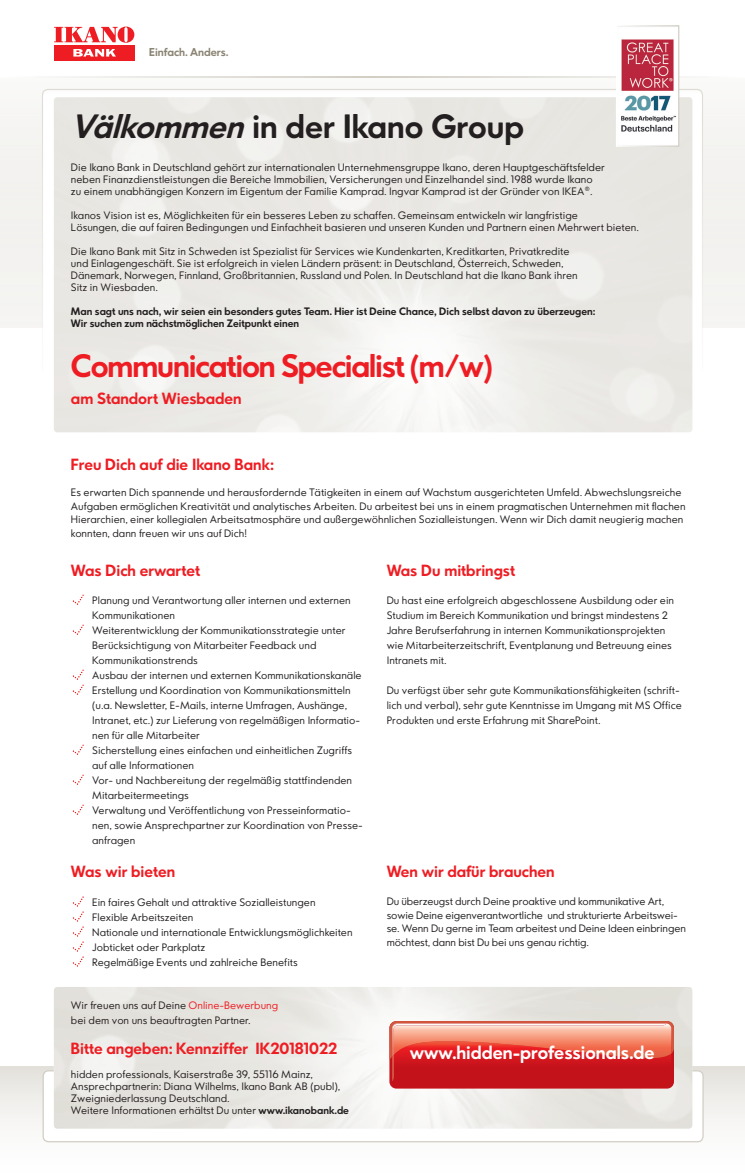
<style>
.page{position:relative;width:745px;height:1173px;background:#fff}
.page>*{position:absolute;margin:0;border:0;box-sizing:border-box;transform-origin:0 0}
.t1{font:700 31.25px "Ikano Sans";color:#231f20}
.t2{font:700 30px "Ikano Sans";letter-spacing:-.04em;color:#ee1d23}
.t3{font:700 17.5px "Ikano Sans";color:#fff}
.t4{font:700 15px "Ikano Sans";color:#ee1d23}
.t5{font:700 10.62px "Ikano Sans";color:#8b8474}
.t6{font:300 10px/15px "Ikano Sans";color:#231f20}
.t7{font:700 10px/12px "Ikano Sans";color:#231f20}
.s1{font-style:italic}
.s2{color:#ee1d23}
.s3{font-weight:700}
</style>
<div class="page">
<div style="left:54px;top:45px;width:80px;height:16px;background:#ee1d23"></div>
<svg style="left:73px;top:49px;width:43px;height:8px"></svg>
<svg style="left:54px;top:27px;width:80px;height:16px"></svg>
<div style="left:0;top:1067px;width:744px;height:106px;background:linear-gradient(to bottom,#e6e4de,#fff)"></div>
<div style="left:0;top:76px;width:744px;height:252px;background:#f5f4f2"></div>
<svg style="left:0;top:76px;width:744px;height:1px"></svg>
<svg style="left:43px;top:93px;width:658px;height:301px;fill:#eae7e4"></svg>
<div style="left:43px;top:1071px;width:659px;height:71px;background:#fff;border-radius:5px"></div>
<div style="left:43px;top:1070px;width:660px;height:72px;border:1px solid #d2cec4;border-radius:5px"></div>
<img style="left:54px;top:987px;width:638px;height:142px">
<div style="left:389px;top:1021px;width:284px;height:67px;background:#c4121a;border-radius:7px"></div>
<svg style="left:389px;top:1021px;width:284px;height:65px"></svg>
<img style="left:617px;top:39px;width:60px;height:93px">
<div style="left:615px;top:25px;width:64px;height:122px;border:1px solid #fff"></div>
<svg style="left:73px;top:594px;width:11px;height:11px"></svg>
<svg style="left:73px;top:624px;width:11px;height:11px"></svg>
<svg style="left:73px;top:669px;width:11px;height:26px"></svg>
<svg style="left:73px;top:744px;width:11px;height:11px"></svg>
<svg style="left:73px;top:774px;width:11px;height:11px"></svg>
<svg style="left:73px;top:804px;width:11px;height:11px"></svg>
<svg style="left:73px;top:896px;width:11px;height:71px"></svg>
<p class="t5" style="left:149px;top:45px;width:81px">Einfach. Anders.</p>
<h1 class="t1" style="left:71px;top:106px;width:454px"><span class="s1">Välkommen</span>in der Ikano Group</h1>
<p class="t6" style="left:71px;top:162px;width:535px;line-height:12px">Die Ikano Bank in Deutschland gehört zur internationalen Unternehmensgruppe Ikano, deren Hauptgeschäftsfelder neben Finanzdienstleistungen die Bereiche Immobilien, Versicherungen und Einzelhandel sind. 1988 wurde Ikano zu einem unabhängigen Konzern im Eigentum der Familie Kamprad. Ingvar Kamprad ist der Gründer von IKEA®.</p>
<p class="t6" style="left:71px;top:210px;width:569px;line-height:12px">Ikanos Vision ist es, Möglichkeiten für ein besseres Leben zu schaffen. Gemeinsam entwickeln wir langfristige<br>Lösungen, die auf fairen Bedingungen und Einfachheit basieren und unseren Kunden und Partnern einen Mehrwert bieten.</p>
<p class="t6" style="left:71px;top:246px;width:508px;line-height:12px">Die Ikano Bank mit Sitz in Schweden ist Spezialist für Services wie Kundenkarten, Kreditkarten, Privatkredite und Einlagengeschäft. Sie ist erfolgreich in vielen Ländern präsent: in Deutschland, Österreich, Schweden, Dänemark, Norwegen, Finnland, Großbritannien, Russland und Polen. In Deutschland hat die Ikano Bank ihren Sitz in Wiesbaden.</p>
<p class="t7" style="left:71px;top:306px;width:525px">Man sagt uns nach, wir seien ein besonders gutes Team. Hier ist Deine Chance, Dich selbst davon zu überzeugen:<br>Wir suchen zum nächstmöglichen Zeitpunkt einen</p>
<h2 class="t2" style="left:71px;top:346px;width:423px">Communication Specialist (m/w)</h2>
<h3 class="t4" style="left:71px;top:389px;width:172px">am Standort Wiesbaden</h3>
<h3 class="t4" style="left:71px;top:455px;width:204px">Freu Dich auf die Ikano Bank:</h3>
<p class="t6" style="left:71px;top:485px;width:615px;line-height:13.8px">Es erwarten Dich spannende und herausfordernde Tätigkeiten in einem auf Wachstum ausgerichteten Umfeld. Abwechslungsreiche Aufgaben ermöglichen Kreativität und analytisches Arbeiten. Du arbeitest bei uns in einem pragmatischen Unternehmen mit flachen Hierarchien, einer kollegialen Arbeitsatmosphäre und außergewöhnlichen Sozialleistungen. Wenn wir Dich damit neugierig machen konnten, dann freuen wir uns auf Dich!</p>
<h3 class="t4" style="left:386px;top:560px;width:130px">Was Du mitbringst</h3>
<p class="t6" style="left:386px;top:593px;width:289px">Du hast eine erfolgreich abgeschlossene Ausbildung oder ein Studium im Bereich Kommunikation und bringst mindestens 2<br>Jahre Berufserfahrung in internen Kommunikationsprojekten wie Mitarbeiterzeitschrift, Eventplanung und Betreuung eines Intranets mit.</p>
<p class="t6" style="left:386px;top:683px;width:296px">Du verfügst über sehr gute Kommunikationsfähigkeiten (schrift&shy;lich und verbal), sehr gute Kenntnisse im Umgang mit MS Office<br>Produkten und erste Erfahrung mit SharePoint.</p>
<h3 class="t4" style="left:71px;top:560px;width:131px">Was Dich erwartet</h3>
<p class="t6" style="left:92px;top:593px;width:272px">Planung und Verantwortung aller internen und externen Kommunikationen<br>Weiterentwicklung der Kommunikationsstrategie unter Berücksichtigung von Mitarbeiter Feedback und Kommunikationstrends<br>Ausbau der internen und externen Kommunikationskanäle Erstellung und Koordination von Kommunikationsmitteln (u.a. Newsletter, E-Mails, interne Umfragen, Aushänge, Intranet, etc.) zur Lieferung von regelmäßigen Informatio&shy;nen für alle Mitarbeiter<br>Sicherstellung eines einfachen und einheitlichen Zugriffs auf alle Informationen<br>Vor- und Nachbereitung der regelmäßig stattfindenden Mitarbeitermeetings<br>Verwaltung und Veröffentlichung von Presseinformatio&shy;nen, sowie Ansprechpartner zur Koordination von Presse&shy;anfragen</p>
<h3 class="t4" style="left:71px;top:862px;width:106px">Was wir bieten</h3>
<p class="t6" style="left:92px;top:895px;width:262px">Ein faires Gehalt und attraktive Sozialleistungen Flexible Arbeitszeiten<br>Nationale und internationale Entwicklungsmöglichkeiten Jobticket oder Parkplatz<br>Regelmäßige Events und zahlreiche Benefits</p>
<h3 class="t4" style="left:386px;top:862px;width:169px">Wen wir dafür brauchen</h3>
<p class="t6" style="left:386px;top:894px;width:300px;line-height:13.8px">Du überzeugst durch Deine proaktive und kommunikative Art, sowie Deine eigenverantwortliche und strukturierte Arbeitswei&shy;se. Wenn Du gerne im Team arbeitest und Deine Ideen einbringen möchtest, dann bist Du bei uns genau richtig.</p>
<p class="t6" style="left:71px;top:998px;width:209px">Wir freuen uns auf Deine <span class="s2">Online-Bewerbung </span>bei dem von uns beauftragten Partner.</p>
<h3 class="t4" style="left:71px;top:1039px;width:267px">Bitte angeben: Kennziffer IK20181022</h3>
<p class="t6" style="left:71px;top:1068px;width:279px;line-height:12px">hidden professionals, Kaiserstraße 39, 55116 Mainz, Ansprechpartnerin: Diana Wilhelms, Ikano Bank AB (publ), Zweigniederlassung Deutschland.<br>Weitere Informationen erhältst Du unter <span class="s3">www.ikanobank.de</span></p>
<h3 class="t3" style="left:409px;top:1041px;width:246px">www.hidden-professionals.de</h3>
</div>
